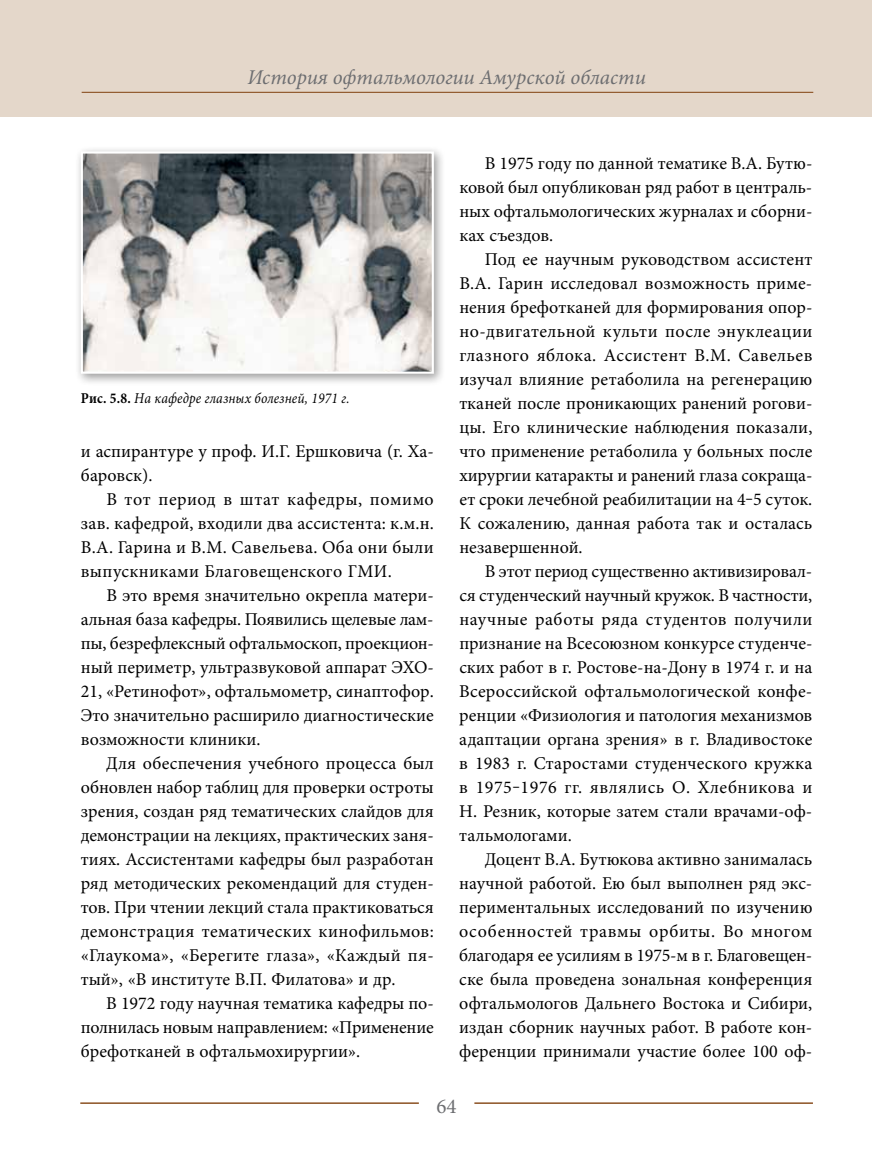
<style>
.page{position:relative;width:872px;height:1170px;background:#fff}
.page>*{position:absolute;margin:0;border:0;box-sizing:border-box;transform-origin:0 0}
.t1{font:italic 21px "Minion Pro";color:#6d6e71}
.t2{font:21px "Minion Pro";color:#6d6e71}
.t3{font:18px/24px "Minion Pro";color:#000;text-align:justify}
.t4{font:italic 15px "Minion Pro";letter-spacing:.015em;color:#000;scale:.9 1}
.s1{font-weight:700;font-style:normal}
</style>
<div class="page">
<div style="left:0;top:0;width:872px;height:117px;background:#e4d7ca"></div>
<hr style="left:82px;top:92px;width:731px;height:1px;background:#8b5123">
<hr style="left:80px;top:1102px;width:339px;height:1px;background:#8b5123">
<hr style="left:474px;top:1102px;width:339px;height:1px;background:#8b5123">
<div style="left:75px;top:145px;width:371px;height:241px;background:#000;opacity:.4"></div>
<img style="left:84px;top:154px;width:347px;height:216px">
<div style="left:81px;top:151px;width:353px;height:222px;border:2px solid #fff"></div>
<p class="t1" style="left:247px;top:63px;width:400px">История офтальмологии Амурской области</p>
<p class="t4" style="left:81px;top:388px;width:300px"><span class="s1">Рис. 5.8.</span> На кафедре глазных болезней, 1971 г.</p>
<p class="t3" style="left:81px;top:439px;width:354px">и аспирантуре у проф. И.Г. Ершковича (г. Ха&shy;баровск).</p>
<p class="t3" style="left:81px;top:487px;width:355px;text-indent:26px">В тот период в штат кафедры, помимо зав. кафедрой, входили два ассистента: к.м.н.<br>В.А. Гарина и В.М. Савельева. Оба они были выпускниками Благовещенского ГМИ.</p>
<p class="t3" style="left:81px;top:583px;width:354px;text-indent:26px">В это время значительно окрепла матери&shy;альная база кафедры. Появились щелевые лам&shy;пы, безрефлексный офтальмоскоп, проекцион&shy;ный периметр, ультразвуковой аппарат ЭХО-21, «Ретинофот», офтальмометр, синаптофор.<br>Это значительно расширило диагностические возможности клиники.</p>
<p class="t3" style="left:81px;top:751px;width:354px;text-indent:26px">Для обеспечения учебного процесса был обновлен набор таблиц для проверки остроты зрения, создан ряд тематических слайдов для демонстрации на лекциях, практических заня&shy;тиях. Ассистентами кафедры был разработан ряд методических рекомендаций для студен&shy;тов. При чтении лекций стала практиковаться демонстрация тематических кинофильмов: «Глаукома», «Берегите глаза», «Каждый пя&shy;тый», «В институте В.П. Филатова» и др.</p>
<p class="t3" style="left:81px;top:991px;width:354px;text-indent:26px">В 1972 году научная тематика кафедры по&shy;полнилась новым направлением: «Применение брефотканей в офтальмохирургии».</p>
<p class="t3" style="left:459px;top:151px;width:354px;text-indent:26px">В 1975 году по данной тематике В.А. Бутю&shy;ковой был опубликован ряд работ в централь&shy;ных офтальмологических журналах и сборни&shy;ках съездов.</p>
<p class="t3" style="left:459px;top:247px;width:355px;text-indent:26px">Под ее научным руководством ассистент В.А. Гарин исследовал возможность приме&shy;нения брефотканей для формирования опор&shy;но-двигательной культи после энуклеации глазного яблока. Ассистент В.М. Савельев изучал влияние ретаболила на регенерацию тканей после проникающих ранений рогови&shy;цы. Его клинические наблюдения показали, что применение ретаболила у больных после хирургии катаракты и ранений глаза сокраща&shy;ет сроки лечебной реабилитации на 4‒5 суток.<br>К сожалению, данная работа так и осталась незавершенной.</p>
<p class="t3" style="left:459px;top:559px;width:355px;text-indent:26px">В этот период существенно активизировал&shy;ся студенческий научный кружок. В частности, научные работы ряда студентов получили признание на Всесоюзном конкурсе студенче&shy;ских работ в г. Ростове-на-Дону в 1974 г. и на Всероссийской офтальмологической конфе&shy;ренции «Физиология и патология механизмов адаптации органа зрения» в г. Владивостоке в 1983 г. Старостами студенческого кружка в 1975‒1976 гг. являлись О. Хлебникова и Н. Резник, которые затем стали врачами-оф&shy;тальмологами.</p>
<p class="t3" style="left:459px;top:847px;width:354px;text-indent:26px">Доцент В.А. Бутюкова активно занималась научной работой. Ею был выполнен ряд экс&shy;периментальных исследований по изучению особенностей травмы орбиты. Во многом благодаря ее усилиям в 1975-м в г. Благовещен&shy;ске была проведена зональная конференция офтальмологов Дальнего Востока и Сибири, издан сборник научных работ. В работе кон&shy;ференции принимали участие более 100 оф-</p>
<p class="t2" style="left:436px;top:1092px;width:22px">64</p>
</div>
